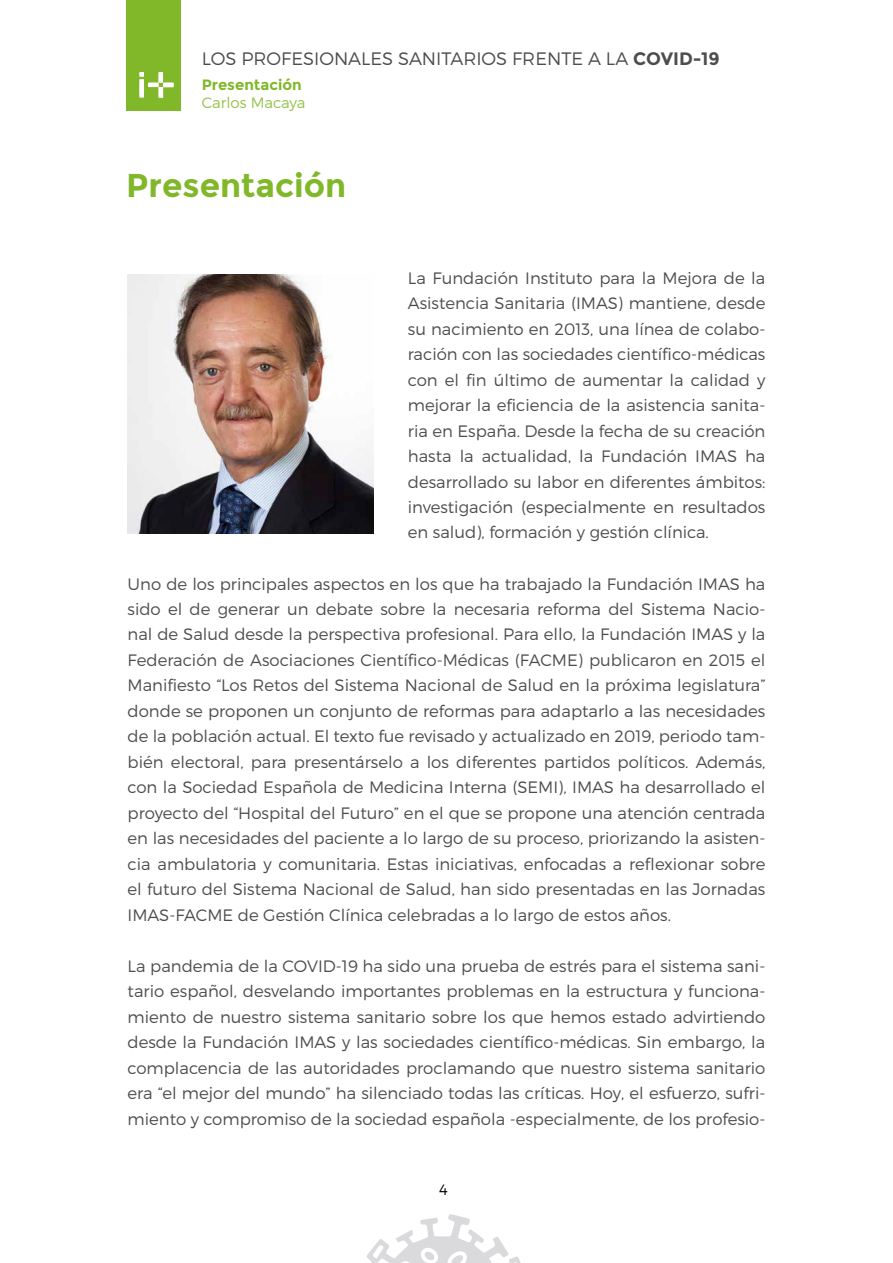
<style>
.page{position:relative;width:893px;height:1263px;background:#fff}
.page>*{position:absolute;margin:0;border:0;box-sizing:border-box;transform-origin:0 0}
.t1{font:700 33px "Montserrat";color:#80b829}
.t2{font:300 18px "Montserrat";color:#4d4d4f}
.t3{font:300 16.5px/25.5px "Montserrat";color:#4d4d4f;text-align:justify}
.t4{font:700 15px "Montserrat";color:#80b829}
.t5{font:300 15px "Montserrat";color:#93c249}
.t6{font:300 15px "Montserrat";color:#000}
.s1{font-weight:700}
</style>
<div class="page">
<div style="left:126px;top:0;width:55px;height:110px;background:#80b829"></div>
<svg style="left:367px;top:1214px;width:154px;height:49px"></svg>
<svg style="left:139px;top:72px;width:35px;height:26px"></svg>
<img style="left:128px;top:274px;width:246px;height:259px">
<p class="t2" style="left:202px;top:48px;width:520px">LOS PROFESIONALES SANITARIOS FRENTE A LA <span class="s1">COVID-19</span></p>
<p class="t4" style="left:202px;top:76px;width:102px">Presentación</p>
<p class="t5" style="left:202px;top:93px;width:105px">Carlos Macaya</p>
<h1 class="t1" style="left:126px;top:166px;width:222px">Presentación</h1>
<p class="t3" style="left:408px;top:265px;width:359px">La Fundación Instituto para la Mejora de la Asistencia Sanitaria (IMAS) mantiene, desde su nacimiento en 2013, una línea de colabo&shy;ración con las sociedades científico-médicas con el fin último de aumentar la calidad y mejorar la eficiencia de la asistencia sanita&shy;ria en España. Desde la fecha de su creación hasta la actualidad, la Fundación IMAS ha desarrollado su labor en diferentes ámbitos: investigación (especialmente en resultados en salud), formación y gestión clínica.</p>
<p class="t3" style="left:128px;top:571px;width:639px">Uno de los principales aspectos en los que ha trabajado la Fundación IMAS ha sido el de generar un debate sobre la necesaria reforma del Sistema Nacio&shy;nal de Salud desde la perspectiva profesional. Para ello, la Fundación IMAS y la Federación de Asociaciones Científico-Médicas (FACME) publicaron en 2015 el Manifiesto “Los Retos del Sistema Nacional de Salud en la próxima legislatura” donde se proponen un conjunto de reformas para adaptarlo a las necesidades de la población actual. El texto fue revisado y actualizado en 2019, periodo tam&shy;bién electoral, para presentárselo a los diferentes partidos políticos. Además, con la Sociedad Española de Medicina Interna (SEMI), IMAS ha desarrollado el proyecto del “Hospital del Futuro” en el que se propone una atención centrada en las necesidades del paciente a lo largo de su proceso, priorizando la asisten&shy;cia ambulatoria y comunitaria. Estas iniciativas, enfocadas a reflexionar sobre el futuro del Sistema Nacional de Salud, han sido presentadas en las Jornadas IMAS-FACME de Gestión Clínica celebradas a lo largo de estos años.</p>
<p class="t3" style="left:128px;top:953px;width:639px">La pandemia de la COVID-19 ha sido una prueba de estrés para el sistema sani&shy;tario español, desvelando importantes problemas en la estructura y funciona&shy;miento de nuestro sistema sanitario sobre los que hemos estado advirtiendo desde la Fundación IMAS y las sociedades científico-médicas. Sin embargo, la complacencia de las autoridades proclamando que nuestro sistema sanitario era “el mejor del mundo” ha silenciado todas las críticas. Hoy, el esfuerzo, sufri&shy;miento y compromiso de la sociedad española -especialmente, de los profesio-</p>
<p class="t6" style="left:439px;top:1180px;width:10px">4</p>
</div>
